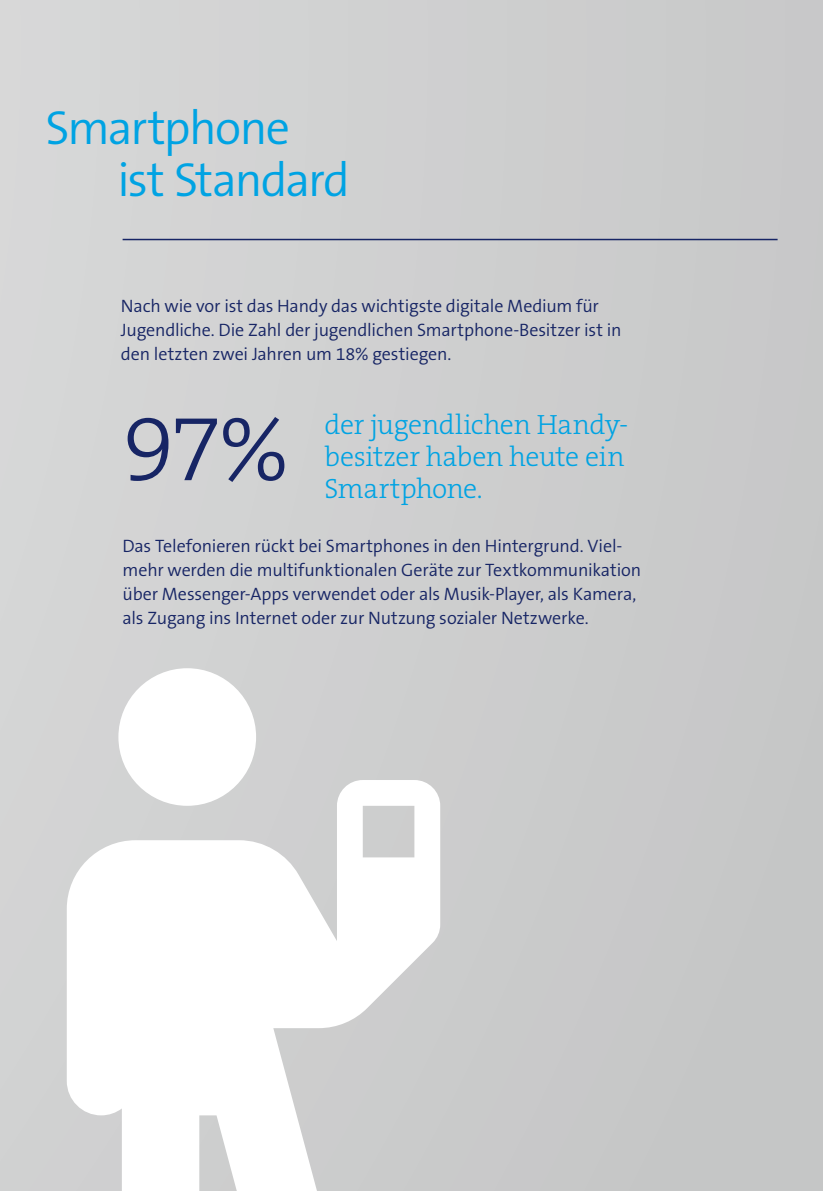
<style>
.page{position:relative;width:823px;height:1191px;background:#fff}
.page>*{position:absolute;margin:0;border:0;box-sizing:border-box;transform-origin:0 0}
.t1{font:300 94.8px "The Serif B W3";color:#172565}
.t2{font:300 48px/52px "The Sans B W4";letter-spacing:-.04em;color:#00a3e3}
.t3{font:300 28px/32px "The Serif B W3";letter-spacing:-.015em;color:#00a3e3}
.t4{font:300 18px/24px "The Sans B W4";letter-spacing:-.01em;color:#172565}
</style>
<div class="page">
<div style="left:0;top:0;width:822px;height:1191px;background:#cdcdcd"></div>
<hr style="left:122px;top:239px;width:655px;height:1px;background:#172565">
<svg style="left:66px;top:668px;width:374px;height:523px;fill:#fff"></svg>
<h2 class="t2" style="left:117px;top:102px;width:234px;text-indent:-72px">Smartphone<br>ist Standard</h2>
<p class="t4" style="left:121px;top:294px;width:501px">Nach wie vor ist das Handy das wichtigste digitale Medium für<br>Jugendliche. Die Zahl der jugendlichen Smartphone-Besitzer ist in den letzten zwei Jahren um 18% gestiegen.</p>
<h1 class="t1" style="left:122px;top:387px;width:168px">97%</h1>
<h3 class="t3" style="left:324px;top:409px;width:305px">der jugendlichen Handy&shy;besitzer haben heute ein<br>Smartphone.</h3>
<p class="t4" style="left:122px;top:534px;width:520px">Das Telefonieren rückt bei Smartphones in den Hintergrund. Viel&shy;mehr werden die multifunktionalen Geräte zur Textkommunikation über Messenger-Apps verwendet oder als Musik-Player, als Kamera, als Zugang ins Internet oder zur Nutzung sozialer Netzwerke.</p>
</div>
